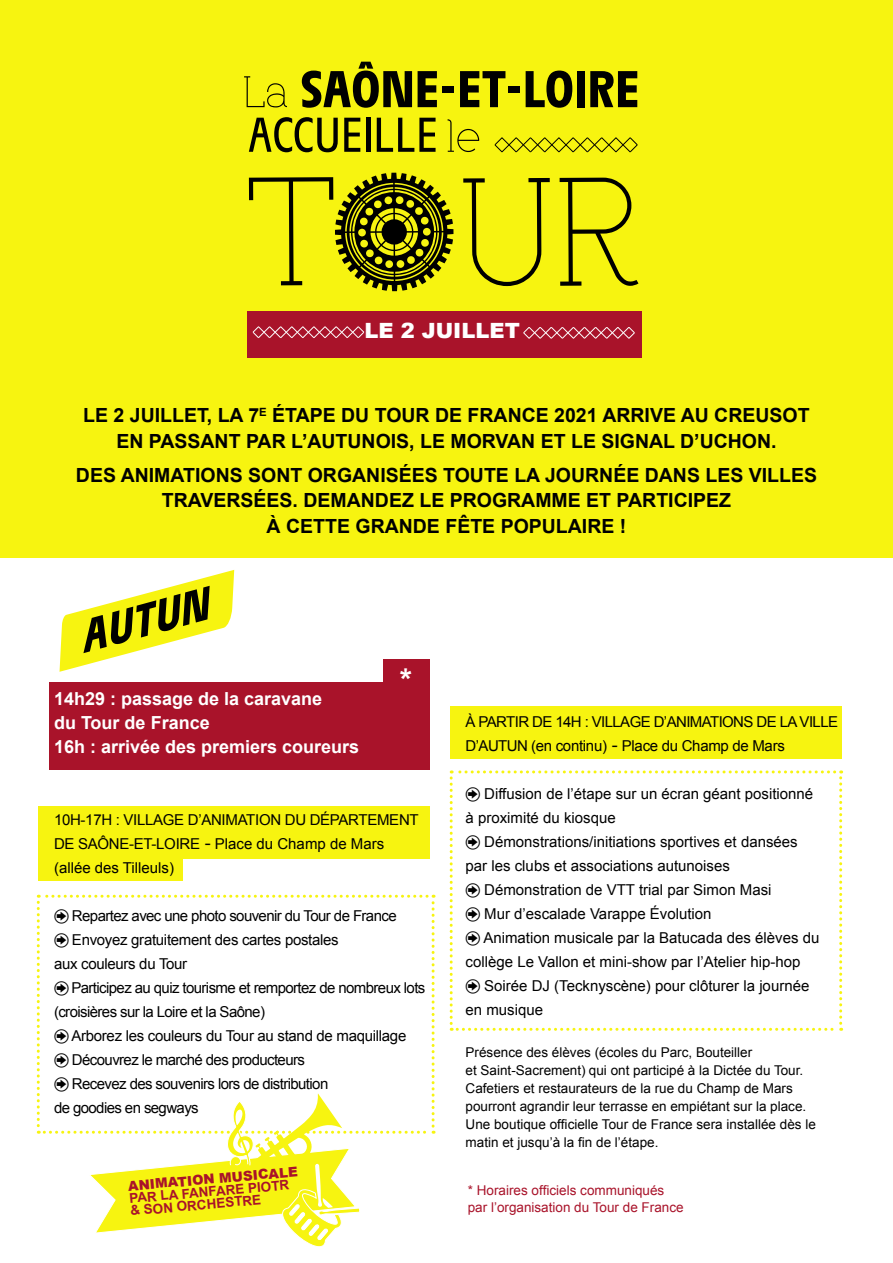
<style>
.page{position:relative;width:893px;height:1263px;background:#fff}
.page>*{position:absolute;margin:0;border:0;box-sizing:border-box;transform-origin:0 0}
.t1{font:italic 700 48.3px "Galibier";color:#000}
.t2{font:700 31.5px "Arial";color:#fff}
.t3{font:900 21px "Arial";color:#fff}
.t4{font:700 19.5px/25.5px "Arial";color:#000;text-align:center}
.t5{font:700 18px/24px "Arial";color:#fff}
.t6{font:15px/24px "Arial";color:#000}
.t7{font:15px/24px "Arial";letter-spacing:-.04em;color:#000}
.t8{font:15px/24px "Arial";letter-spacing:-.02em;color:#000}
.t9{font:13.5px/18px "Arial";color:#000}
.t10{font:13.5px/16.5px "Arial";color:#a9132a}
.t11{font:700 13.5px/12.5px "Arial";color:#a9132a}
.t12{font:900 13.5px "Arial";color:#a9132a}
.s1{font-size:18px}
</style>
<div class="page">
<div style="left:38px;top:855px;width:144px;height:26px;background:#f7f410"></div>
<div style="left:49px;top:682px;width:380px;height:88px;background:#a9132a"></div>
<div style="left:0;top:0;width:893px;height:557px;background:#f7f410"></div>
<div style="left:38px;top:806px;width:391px;height:52px;background:#f7f410"></div>
<div style="left:451px;top:707px;width:391px;height:52px;background:#f7f410"></div>
<svg style="left:60px;top:570px;width:174px;height:102px"></svg>
<div style="left:247px;top:311px;width:394px;height:46px;background:#a9132a"></div>
<svg style="left:253px;top:326px;width:111px;height:12px"></svg>
<svg style="left:523px;top:327px;width:112px;height:12px"></svg>
<svg style="left:249px;top:173px;width:204px;height:118px"></svg>
<svg style="left:463px;top:178px;width:87px;height:108px"></svg>
<svg style="left:560px;top:178px;width:78px;height:108px"></svg>
<svg style="left:244px;top:76px;width:43px;height:31px"></svg>
<svg style="left:302px;top:62px;width:110px;height:46px"></svg>
<svg style="left:418px;top:71px;width:19px;height:36px"></svg>
<div style="left:442px;top:86px;width:12px;height:6px;background:#000"></div>
<svg style="left:460px;top:71px;width:45px;height:36px"></svg>
<div style="left:508px;top:86px;width:11px;height:6px;background:#000"></div>
<svg style="left:526px;top:71px;width:46px;height:37px"></svg>
<div style="left:577px;top:71px;width:8px;height:36px;background:#000"></div>
<svg style="left:590px;top:71px;width:47px;height:36px"></svg>
<svg style="left:494px;top:137px;width:144px;height:16px"></svg>
<svg style="left:249px;top:117px;width:89px;height:35px"></svg>
<svg style="left:344px;top:118px;width:16px;height:34px"></svg>
<hr style="left:366px;top:118px;width:4px;height:34px;background:#000">
<svg style="left:377px;top:118px;width:59px;height:34px"></svg>
<svg style="left:448px;top:119px;width:31px;height:33px"></svg>
<div style="left:383px;top:659px;width:46px;height:43px;background:#a9132a"></div>
<svg style="left:37px;top:895px;width:398px;height:352px"></svg>
<svg style="left:450px;top:770px;width:392px;height:261px"></svg>
<h3 class="t3" style="left:365px;top:315px;width:157px">LE 2 JUILLET</h3>
<h3 class="t4" style="left:83px;top:403px;width:728px">LE 2 JUILLET, LA 7<sup>E</sup> ÉTAPE DU TOUR DE FRANCE 2021 ARRIVE AU CREUSOT<br>EN PASSANT PAR L’AUTUNOIS, LE MORVAN ET LE SIGNAL D’UCHON.</h3>
<h3 class="t4" style="left:76px;top:463px;width:743px">DES ANIMATIONS SONT ORGANISÉES TOUTE LA JOURNÉE DANS LES VILLES<br>TRAVERSÉES. DEMANDEZ LE PROGRAMME ET PARTICIPEZ<br>À CETTE GRANDE FÊTE POPULAIRE !</h3>
<h1 class="t1" style="left:71px;top:613px;width:134px;rotate:-15deg">AUTUN</h1>
<p class="t5" style="left:54px;top:687px;width:307px">14h29 : passage de la caravane<br>du Tour de France<br>16h : arrivée des premiers coureurs</p>
<h2 class="t2" style="left:400px;top:659px;width:14px">*</h2>
<p class="t8" style="left:54px;top:808px;width:366px">10H-17H : VILLAGE D’ANIMATION DU DÉPARTEMENT<br>DE SAÔNE-ET-LOIRE <span class="s1">-</span> Place du Champ de Mars (allée des Tilleuls)</p>
<p class="t7" style="left:72px;top:904px;width:326px">Repartez avec une photo souvenir du Tour de France</p>
<p class="t8" style="left:72px;top:928px;width:268px">Envoyez gratuitement des cartes postales</p>
<p class="t8" style="left:54px;top:952px;width:135px">aux couleurs du Tour</p>
<p class="t7" style="left:71px;top:976px;width:356px">Participez au quiz tourisme et remportez de nombreux lots</p>
<p class="t7" style="left:54px;top:1000px;width:212px">(croisières sur la Loire et la Saône)</p>
<p class="t8" style="left:71px;top:1024px;width:336px">Arborez les couleurs du Tour au stand de maquillage</p>
<p class="t7" style="left:72px;top:1048px;width:235px">Découvrez le marché des producteurs</p>
<p class="t7" style="left:72px;top:1072px;width:258px">Recevez des souvenirs lors de distribution</p>
<p class="t7" style="left:54px;top:1096px;width:146px">de goodies en segways</p>
<p class="t12" style="left:127px;top:1176px;width:172px;rotate:-5deg">ANIMATION MUSICALE</p>
<p class="t11" style="left:129px;top:1193px;width:162px;rotate:-5deg">PAR LA FANFARE PIOTR &amp; SON ORCHESTRE</p>
<p class="t7" style="left:466px;top:709px;width:374px">À PARTIR DE 14H : VILLAGE D’ANIMATIONS DE LA VILLE<br>D’AUTUN (en continu) <span class="s1">-</span> Place du Champ de Mars</p>
<p class="t6" style="left:466px;top:781px;width:349px;text-indent:19px">Diffusion de l’étape sur un écran géant positionné à proximité du kiosque</p>
<p class="t6" style="left:484px;top:829px;width:315px">Démonstrations/initiations sportives et dansées</p>
<p class="t6" style="left:466px;top:853px;width:266px">par les clubs et associations autunoises</p>
<p class="t6" style="left:484px;top:877px;width:289px">Démonstration de VTT trial par Simon Masi</p>
<p class="t6" style="left:484px;top:901px;width:229px">Mur d’escalade Varappe Évolution</p>
<p class="t6" style="left:483px;top:925px;width:338px">Animation musicale par la Batucada des élèves du</p>
<p class="t6" style="left:466px;top:949px;width:336px">collège Le Vallon et mini-show par l’Atelier hip-hop</p>
<p class="t6" style="left:484px;top:973px;width:327px">Soirée DJ (Tecknyscène) pour clôturer la journée</p>
<p class="t6" style="left:466px;top:997px;width:79px">en musique</p>
<p class="t9" style="left:466px;top:1043px;width:352px">Présence des élèves (écoles du Parc, Bouteiller<br>et Saint-Sacrement) qui ont participé à la Dictée du Tour.<br>Cafetiers et restaurateurs de la rue du Champ de Mars pourront agrandir leur terrasse en empiétant sur la place.<br>Une boutique officielle Tour de France sera installée dès le matin et jusqu’à la fin de l’étape.</p>
<p class="t10" style="left:468px;top:1182px;width:217px">* Horaires officiels communiqués par l’organisation du Tour de France</p>
</div>
